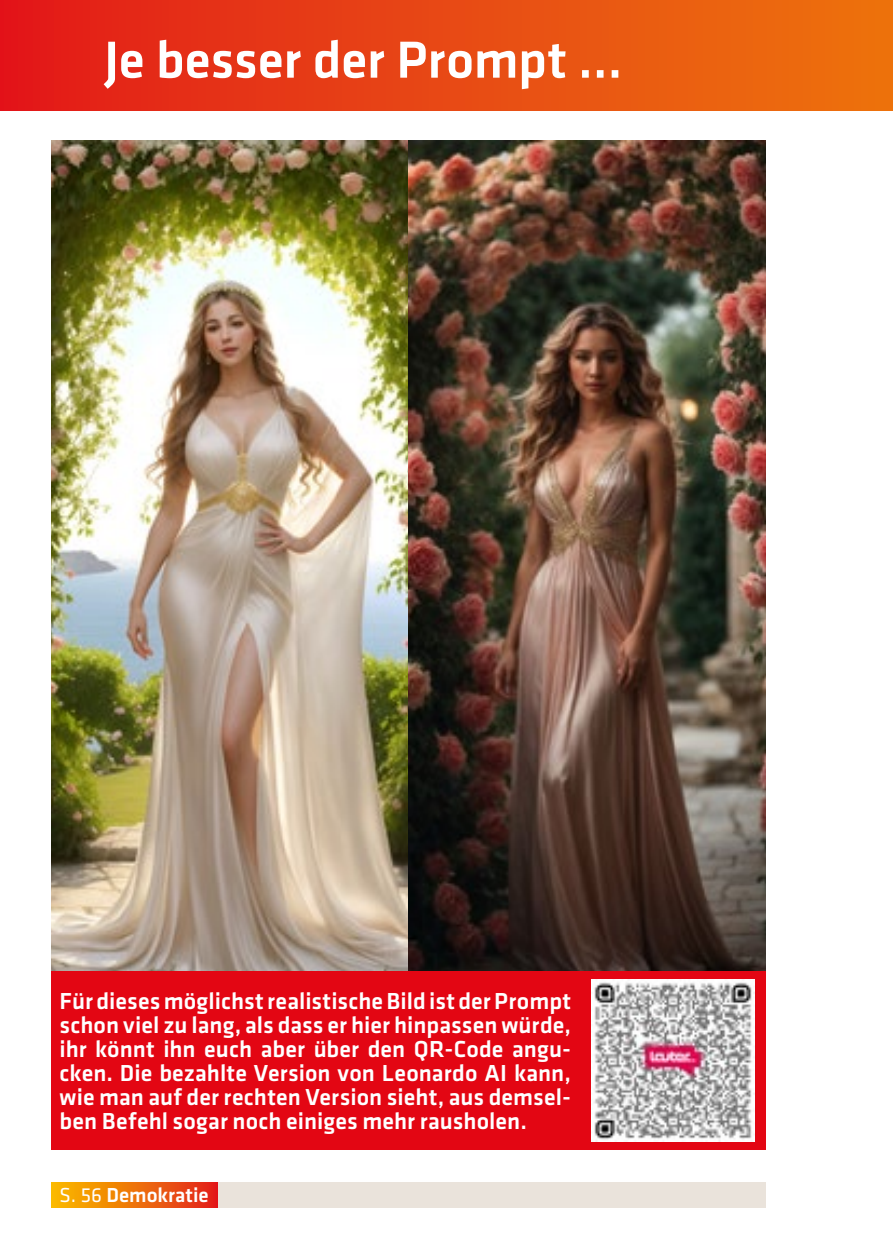
<style>
.page{position:relative;width:893px;height:1259px;background:#fff}
.page>*{position:absolute;margin:0;border:0;box-sizing:border-box;transform-origin:0 0}
.t1{font:500 54px "Klavika Basic";letter-spacing:-.005em;color:#fff}
.t2{font:500 24px/24px "Klavika Basic";letter-spacing:.005em;color:#fff;text-align:justify}
.t3{font:500 21px "Klavika Basic";color:#fff}
.s1{font-weight:400}
</style>
<div class="page">
<div style="left:51px;top:1182px;width:714px;height:26px;background:#eae3db"></div>
<div style="left:0;top:0;width:893px;height:111px;background:linear-gradient(to right,#e31a1a,#ed750e)"></div>
<div style="left:51px;top:1182px;width:167px;height:26px;background:linear-gradient(to right,#fac000,#e2201b)"></div>
<img style="left:51px;top:141px;width:357px;height:830px">
<img style="left:408px;top:141px;width:357px;height:830px">
<div style="left:51px;top:971px;width:529px;height:179px;background:#e30613"></div>
<div style="left:580px;top:971px;width:185px;height:179px;background:#e30613"></div>
<img style="left:592px;top:979px;width:162px;height:162px">
<h1 class="t1" style="left:104px;top:23px;width:520px">Je besser der Prompt …</h1>
<p class="t2" style="left:60px;top:989px;width:513px">Für dieses möglichst realistische Bild ist der Prompt schon viel zu lang, als dass er hier hinpassen würde, ihr könnt ihn euch aber über den QR-Code angu&shy;cken. Die bezahlte Version von Leonardo AI kann, wie man auf der rechten Version sieht, aus demsel&shy;ben Befehl sogar noch einiges mehr rausholen.</p>
<p class="t3" style="left:60px;top:1181px;width:151px"><span class="s1">S. 56</span> Demokratie</p>
</div>
